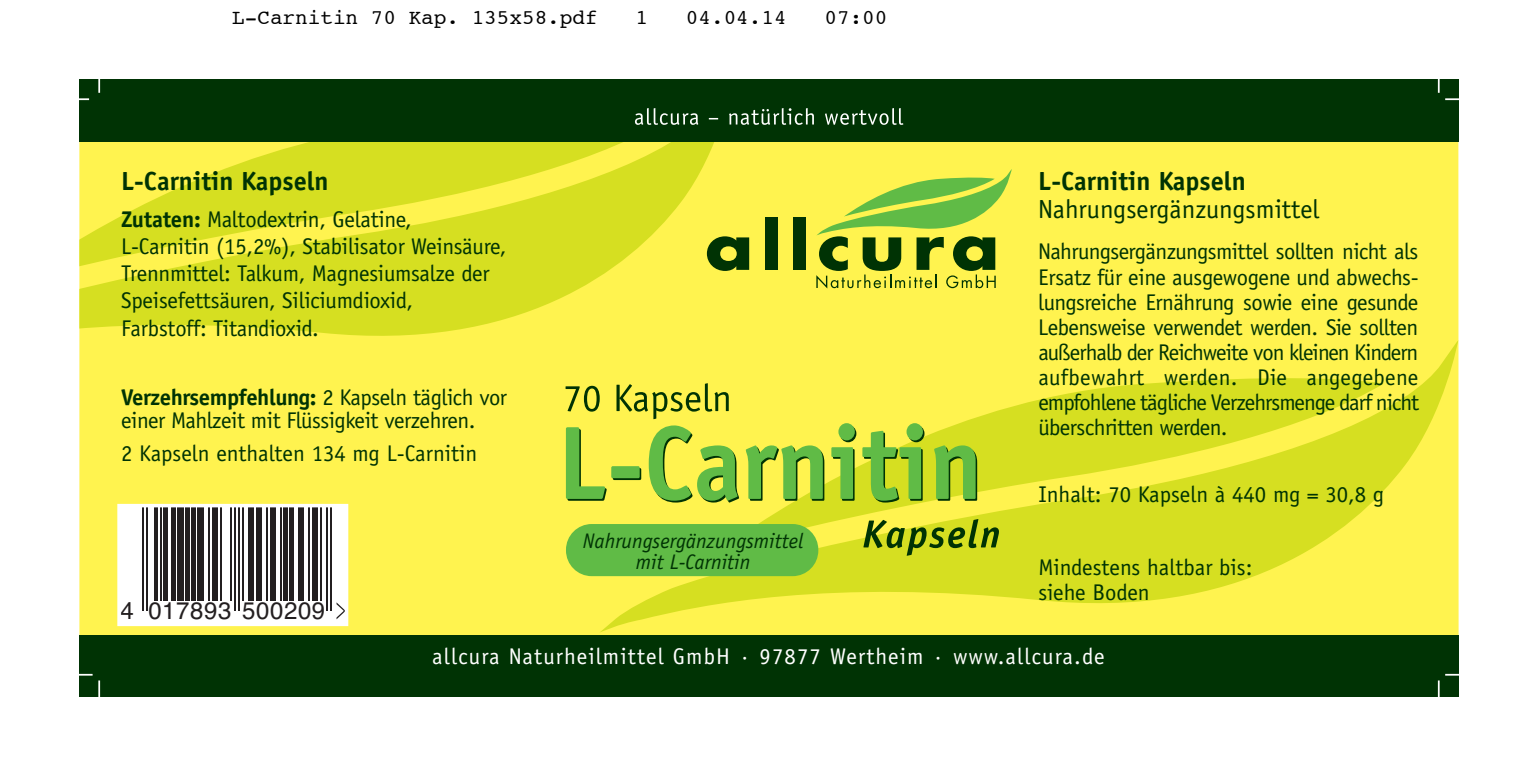
<style>
.page{position:relative;width:1538px;height:774px;background:#fff}
.page>*{position:absolute;margin:0;border:0;box-sizing:border-box;transform-origin:0 0}
.t1{font:700 26.25px "Officina Sans";color:#003304}
.t2{font:26.25px "Officina Sans";color:#003304}
.t3{font:24.15px "Helvetica";letter-spacing:.025em;color:#231f20}
.t4{font:22.75px/25.2px "Officina Sans";letter-spacing:-.01em;color:#003304}
.t5{font:22.75px "Officina Sans";letter-spacing:.05em;color:#fff}
.t6{font:21px "Courier";color:#000}
.t7{font:italic 21px/21px "Officina Sans";color:#003304;text-align:center}
.s1{font-weight:700}
</style>
<div class="page">
<div style="left:79px;top:79px;width:1379px;height:615px;background:#fff34f"></div>
<svg style="left:79px;top:142px;width:635px;height:222px;fill:#d6df21"></svg>
<svg style="left:599px;top:340px;width:859px;height:292px"></svg>
<svg style="left:707px;top:236px;width:42px;height:35px"></svg>
<div style="left:765px;top:217px;width:13px;height:53px;background:#003304"></div>
<div style="left:793px;top:217px;width:13px;height:53px;background:#003304"></div>
<svg style="left:816px;top:169px;width:196px;height:119px"></svg>
<svg style="left:565px;top:386px;width:35px;height:26px"></svg>
<svg style="left:616px;top:383px;width:113px;height:36px"></svg>
<svg style="left:863px;top:519px;width:136px;height:37px;background:#9daf1e"></svg>
<svg style="left:613px;top:468px;width:28px;height:12px"></svg>
<svg style="left:566px;top:427px;width:41px;height:74px"></svg>
<div style="left:611px;top:466px;width:29px;height:12px;background:#60bb46;border-radius:2px"></div>
<svg style="left:649px;top:425px;width:90px;height:77px"></svg>
<svg style="left:746px;top:445px;width:78px;height:56px"></svg>
<svg style="left:831px;top:423px;width:25px;height:78px"></svg>
<svg style="left:862px;top:423px;width:62px;height:79px"></svg>
<svg style="left:934px;top:445px;width:43px;height:56px;background:#7ebb36"></svg>
<div style="left:79px;top:79px;width:1379px;height:63px;background:#003304"></div>
<div style="left:79px;top:636px;width:1380px;height:61px;background:#003304"></div>
<svg style="left:635px;top:108px;width:63px;height:17px"></svg>
<svg style="left:729px;top:108px;width:85px;height:17px"></svg>
<svg style="left:825px;top:110px;width:52px;height:15px"></svg>
<svg style="left:879px;top:113px;width:9px;height:12px"></svg>
<svg style="left:892px;top:108px;width:11px;height:17px"></svg>
<div style="left:120px;top:506px;width:226px;height:115px;background:#fff"></div>
<hr style="left:142px;top:506px;width:2px;height:104px;background:#231f20">
<hr style="left:146px;top:506px;width:2px;height:104px;background:#231f20">
<hr style="left:154px;top:506px;width:4px;height:94px;background:#231f20">
<hr style="left:160px;top:506px;width:2px;height:94px;background:#231f20">
<hr style="left:164px;top:506px;width:4px;height:94px;background:#231f20">
<hr style="left:172px;top:506px;width:4px;height:94px;background:#231f20">
<div style="left:178px;top:506px;width:6px;height:94px;background:#231f20"></div>
<hr style="left:186px;top:506px;width:4px;height:94px;background:#231f20">
<hr style="left:192px;top:506px;width:4px;height:94px;background:#231f20">
<div style="left:198px;top:506px;width:6px;height:94px;background:#231f20"></div>
<hr style="left:208px;top:506px;width:2px;height:94px;background:#231f20">
<div style="left:212px;top:506px;width:6px;height:94px;background:#231f20"></div>
<hr style="left:220px;top:506px;width:2px;height:94px;background:#231f20">
<hr style="left:230px;top:506px;width:2px;height:94px;background:#231f20">
<hr style="left:234px;top:506px;width:2px;height:104px;background:#231f20">
<hr style="left:238px;top:506px;width:2px;height:104px;background:#231f20">
<hr style="left:242px;top:506px;width:2px;height:94px;background:#231f20">
<div style="left:248px;top:506px;width:6px;height:94px;background:#231f20"></div>
<div style="left:256px;top:506px;width:6px;height:94px;background:#231f20"></div>
<hr style="left:266px;top:506px;width:2px;height:94px;background:#231f20">
<div style="left:270px;top:506px;width:6px;height:94px;background:#231f20"></div>
<hr style="left:280px;top:506px;width:2px;height:94px;background:#231f20">
<hr style="left:284px;top:506px;width:4px;height:94px;background:#231f20">
<hr style="left:290px;top:506px;width:4px;height:94px;background:#231f20">
<div style="left:298px;top:506px;width:6px;height:94px;background:#231f20"></div>
<hr style="left:308px;top:506px;width:2px;height:94px;background:#231f20">
<div style="left:312px;top:506px;width:6px;height:94px;background:#231f20"></div>
<hr style="left:320px;top:506px;width:2px;height:94px;background:#231f20">
<hr style="left:326px;top:506px;width:2px;height:104px;background:#231f20">
<hr style="left:330px;top:506px;width:2px;height:104px;background:#231f20">
<svg style="left:336px;top:602px;width:7px;height:17px"></svg>
<div style="left:117px;top:504px;width:231px;height:122px;border:4px solid #fff"></div>
<div style="left:566px;top:524px;width:252px;height:52px;background:#60bb46;border-radius:26px"></div>
<svg style="left:98px;top:680px;width:2px;height:17px"></svg>
<hr style="left:69px;top:674px;width:24px;height:2px;background:#fff">
<svg style="left:1438px;top:680px;width:1px;height:17px"></svg>
<hr style="left:69px;top:98px;width:20px;height:2px;background:#fff">
<svg style="left:1445px;top:674px;width:14px;height:2px"></svg>
<svg style="left:1445px;top:98px;width:14px;height:2px"></svg>
<svg style="left:98px;top:79px;width:2px;height:14px"></svg>
<svg style="left:1438px;top:79px;width:1px;height:14px"></svg>
<p class="t6" style="left:232px;top:1px;width:367px">L-Carnitin 70 Kap. 135x58.pdf</p>
<p class="t6" style="left:635px;top:1px;width:14px">1</p>
<p class="t6" style="left:686px;top:1px;width:102px">04.04.14</p>
<p class="t6" style="left:824px;top:1px;width:65px">07:00</p>
<p class="t1" style="left:121px;top:164px;width:209px">L-Carnitin Kapseln</p>
<p class="t4" style="left:121px;top:205px;width:387px;line-height:27.3px"><span class="s1">Zutaten:</span> Maltodextrin, Gelatine,<br>L-Carnitin (15,2%), Stabilisator Weinsäure, Trennmittel: Talkum, Magnesiumsalze der Speisefettsäuren, Siliciumdioxid,<br>Farbstoff: Titandioxid.</p>
<p class="t4" style="left:121px;top:386px;width:387px;line-height:22.8px"><span class="s1">Verzehrsempfehlung:</span> 2 Kapseln täglich vor einer Mahlzeit mit Flüssigkeit verzehren.</p>
<p class="t4" style="left:121px;top:440px;width:358px">2 Kapseln enthalten 134 mg L-Carnitin</p>
<p class="t3" style="left:120px;top:594px;width:206px">4 017893 500209</p>
<p class="t7" style="left:583px;top:530px;width:222px">Nahrungsergänzungsmittel mit L-Carnitin</p>
<p class="t1" style="left:1038px;top:164px;width:209px">L-Carnitin Kapseln</p>
<p class="t2" style="left:1038px;top:194px;width:283px">Nahrungsergänzungsmittel</p>
<p class="t4" style="left:1038px;top:239px;width:382px;text-align:justify">Nahrungsergänzungsmittel sollten nicht als Ersatz für eine ausgewogene und abwechs&shy;lungsreiche Ernährung sowie eine gesunde Lebensweise verwendet werden. Sie sollten außerhalb der Reichweite von kleinen Kindern aufbewahrt werden. Die angegebene empfohlene tägliche Verzehrsmenge darf nicht überschritten werden.</p>
<p class="t4" style="left:1038px;top:481px;width:347px">Inhalt: 70 Kapseln à 440 mg = 30,8 g</p>
<p class="t4" style="left:1038px;top:555px;width:216px">Mindestens haltbar bis: siehe Boden</p>
<p class="t5" style="left:432px;top:642px;width:674px">allcura Naturheilmittel GmbH · 97877 Wertheim · www.allcura.de</p>
</div>
